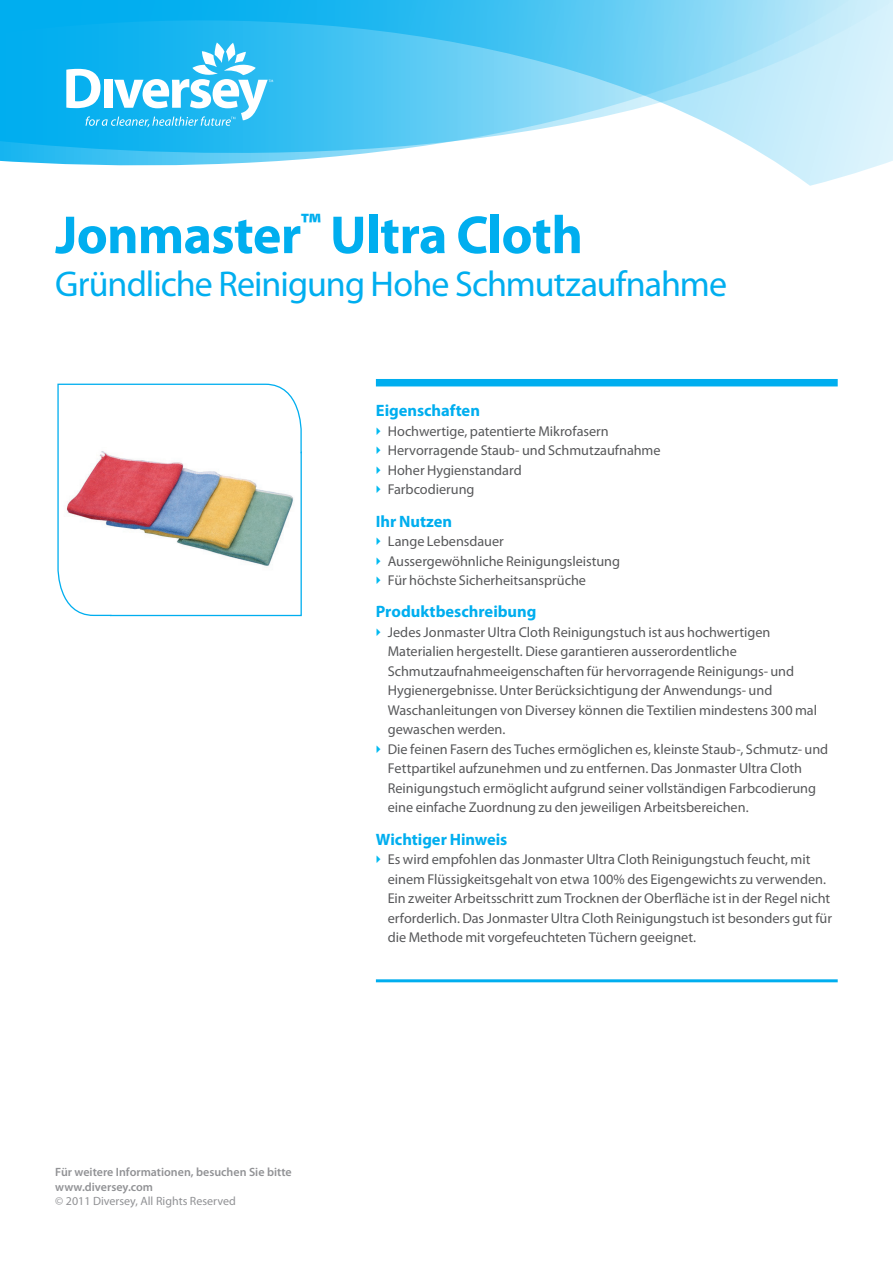
<style>
.page{position:relative;width:893px;height:1263px;background:#fff}
.page>*{position:absolute;margin:0;border:0;box-sizing:border-box;transform-origin:0 0}
.t1{font:700 54px "Myriad Pro";letter-spacing:-.015em;color:#00aeef}
.t2{font:36px "Myriad Pro";letter-spacing:-.025em;color:#00aeef}
.t3{font:700 16.5px "Myriad Pro";letter-spacing:-.005em;color:#00aeef}
.t4{font:14.25px/19.5px "Myriad Pro";color:#57585a}
.t5{font:600 12px/14.4px "Myriad Pro";color:#919295}
.t6{font:12px "Myriad Pro";color:#919295}
</style>
<div class="page">
<svg style="left:783px;top:154px;width:110px;height:32px"></svg>
<div style="left:869px;top:0;width:24px;height:154px;background:#d9f2fc"></div>
<svg style="left:0;top:0;width:869px;height:167px;background:#74d2f5"></svg>
<svg style="left:66px;top:42px;width:207px;height:85px"></svg>
<div style="left:376px;top:379px;width:462px;height:7px;background:#00aeef"></div>
<hr style="left:376px;top:979px;width:462px;height:3px;background:#00aeef">
<svg style="left:57px;top:383px;width:245px;height:234px"></svg>
<h1 class="t1" style="left:55px;top:200px;width:529px">Jonmaster<sup>™</sup> Ultra Cloth</h1>
<h2 class="t2" style="left:55px;top:262px;width:673px">Gründliche Reinigung Hohe Schmutzaufnahme</h2>
<p class="t3" style="left:376px;top:400px;width:106px">Eigenschaften</p>
<p class="t4" style="left:388px;top:421px;width:274px">Hochwertige, patentierte Mikrofasern<br>Hervorragende Staub- und Schmutzaufnahme<br>Hoher Hygienstandard<br>Farbcodierung</p>
<p class="t3" style="left:376px;top:510px;width:78px">Ihr Nutzen</p>
<p class="t4" style="left:388px;top:531px;width:234px">Lange Lebensdauer<br>Aussergewöhnliche Reinigungsleistung<br>Für höchste Sicherheitsansprüche</p>
<p class="t3" style="left:376px;top:601px;width:162px">Produktbeschreibung</p>
<p class="t4" style="left:388px;top:622px;width:442px">Jedes Jonmaster Ultra Cloth Reinigungstuch ist aus hochwertigen Materialien hergestellt. Diese garantieren ausserordentliche Schmutzaufnahmeeigenschaften für hervorragende Reinigungs- und Hygienergebnisse. Unter Berücksichtigung der Anwendungs- und Waschanleitungen von Diversey können die Textilien mindestens 300 mal gewaschen werden.<br>Die feinen Fasern des Tuches ermöglichen es, kleinste Staub-, Schmutz- und Fettpartikel aufzunehmen und zu entfernen. Das Jonmaster Ultra Cloth Reinigungstuch ermöglicht aufgrund seiner vollständigen Farbcodierung eine einfache Zuordnung zu den jeweiligen Arbeitsbereichen.</p>
<p class="t3" style="left:376px;top:828px;width:133px">Wichtiger Hinweis</p>
<p class="t4" style="left:388px;top:849px;width:446px">Es wird empfohlen das Jonmaster Ultra Cloth Reinigungstuch feucht, mit einem Flüssigkeitsgehalt von etwa 100% des Eigengewichts zu verwenden.<br>Ein zweiter Arbeitsschritt zum Trocknen der Oberfläche ist in der Regel nicht erforderlich. Das Jonmaster Ultra Cloth Reinigungstuch ist besonders gut für die Methode mit vorgefeuchteten Tüchern geeignet.</p>
<p class="t5" style="left:55px;top:1165px;width:238px">Für weitere Informationen, besuchen Sie bitte www.diversey.com</p>
<p class="t6" style="left:55px;top:1194px;width:182px">© 2011 Diversey, All Rights Reserved</p>
</div>
